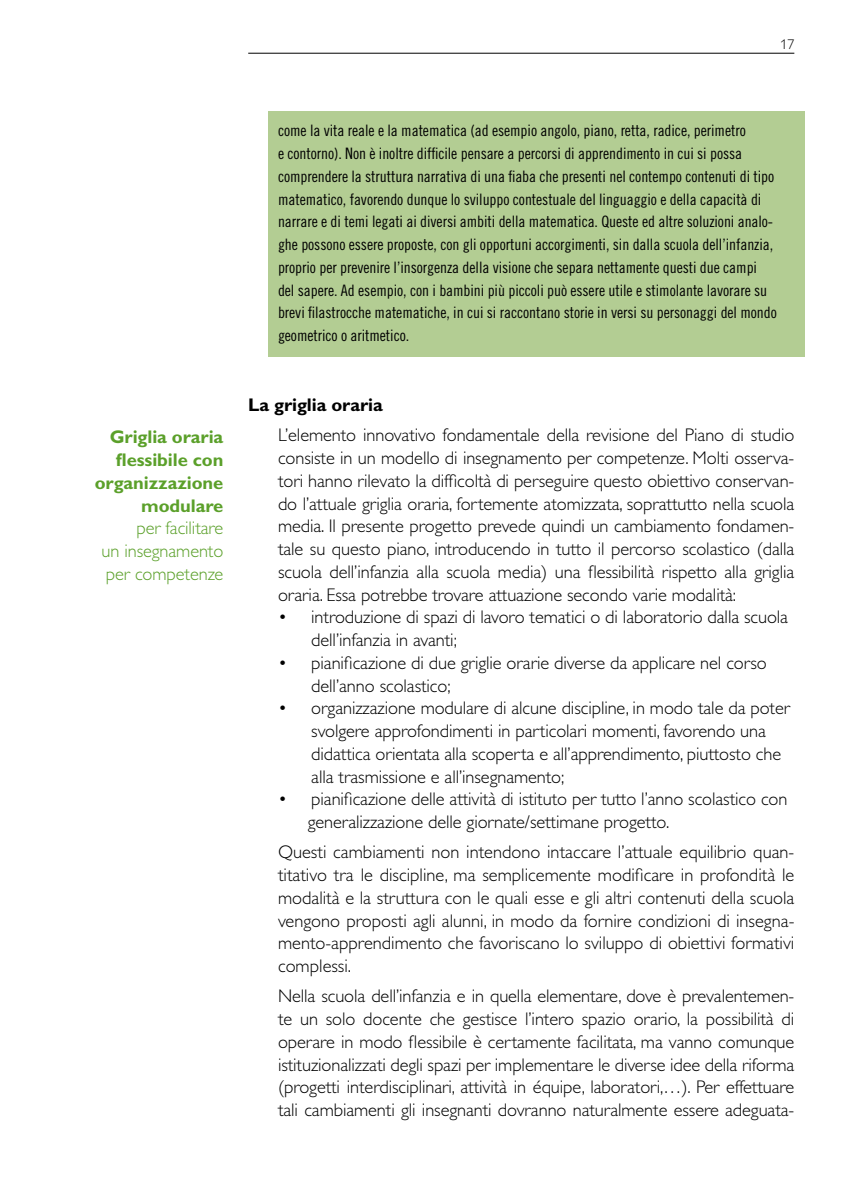
<style>
.page{position:relative;width:844px;height:1191px;background:#fff}
.page>*{position:absolute;margin:0;border:0;box-sizing:border-box;transform-origin:0 0}
.t1{font:300 18.38px/22.8px "Gill Alt One";letter-spacing:-.005em;color:#000}
.t2{font:700 18.38px/22.8px "Gill Alt One";letter-spacing:-.005em;color:#5ba02a;text-align:right}
.t3{font:300 18.38px/22.8px "Gill Alt One";letter-spacing:-.005em;color:#5ba02a;text-align:justify}
.t4{font:700 18.38px "Gill Alt One";letter-spacing:-.005em;color:#000}
.t5{font:15.75px/22.8px "Trade Gothic Cond Eighteen";letter-spacing:-.005em;color:#000}
.t6{font:300 14px "Gill Alt One";color:#000}
</style>
<div class="page">
<hr style="left:248px;top:53px;width:546px;height:1px;background:#000">
<div style="left:268px;top:112px;width:536px;height:245px;background:#b3cd93"></div>
<p class="t6" style="left:780px;top:37px;width:15px">17</p>
<p class="t2" style="left:95px;top:425px;width:130px">Griglia oraria flessibile con organizzazione modulare</p>
<p class="t3" style="left:101px;top:517px;width:123px;text-indent:35px">per facilitare un insegnamento per competenze</p>
<p class="t5" style="left:278px;top:119px;width:500px">come la vita reale e la matematica (ad esempio angolo, piano, retta, radice, perimetro<br>e contorno). Non è inoltre difficile pensare a percorsi di apprendimento in cui si possa comprendere la struttura narrativa di una fiaba che presenti nel contempo contenuti di tipo matematico, favorendo dunque lo sviluppo contestuale del linguaggio e della capacità di narrare e di temi legati ai diversi ambiti della matematica. Queste ed altre soluzioni analo&shy;ghe possono essere proposte, con gli opportuni accorgimenti, sin dalla scuola dell’infanzia, proprio per prevenire l’insorgenza della visione che separa nettamente questi due campi del sapere. Ad esempio, con i bambini più piccoli può essere utile e stimolante lavorare su brevi filastrocche matematiche, in cui si raccontano storie in versi su personaggi del mondo geometrico o aritmetico.</p>
<p class="t4" style="left:248px;top:394px;width:136px">La griglia oraria</p>
<p class="t1" style="left:278px;top:424px;width:517px;text-align:justify">L’elemento innovativo fondamentale della revisione del Piano di studio consiste in un modello di insegnamento per competenze. Molti osserva&shy;tori hanno rilevato la difficoltà di perseguire questo obiettivo conservan&shy;do l’attuale griglia oraria, fortemente atomizzata, soprattutto nella scuola media. Il presente progetto prevede quindi un cambiamento fondamen&shy;tale su questo piano, introducendo in tutto il percorso scolastico (dalla scuola dell’infanzia alla scuola media) una flessibilità rispetto alla griglia oraria. Essa potrebbe trovare attuazione secondo varie modalità:</p>
<p class="t1" style="left:311px;top:606px;width:478px;text-indent:-33px">• introduzione di spazi di lavoro tematici o di laboratorio dalla scuola dell’infanzia in avanti;</p>
<p class="t1" style="left:311px;top:651px;width:457px;text-indent:-33px">• pianificazione di due griglie orarie diverse da applicare nel corso dell’anno scolastico;</p>
<p class="t1" style="left:311px;top:697px;width:480px;text-indent:-33px">• organizzazione modulare di alcune discipline, in modo tale da poter svolgere approfondimenti in particolari momenti, favorendo una didattica orientata alla scoperta e all’apprendimento, piuttosto che alla trasmissione e all’insegnamento;</p>
<p class="t1" style="left:308px;top:788px;width:481px;text-indent:-30px">• pianificazione delle attività di istituto per tutto l’anno scolastico con generalizzazione delle giornate/settimane progetto.</p>
<p class="t1" style="left:278px;top:841px;width:517px;text-align:justify">Questi cambiamenti non intendono intaccare l’attuale equilibrio quan&shy;titativo tra le discipline, ma semplicemente modificare in profondità le modalità e la struttura con le quali esse e gli altri contenuti della scuola vengono proposti agli alunni, in modo da fornire condizioni di insegna&shy;mento-apprendimento che favoriscano lo sviluppo di obiettivi formativi complessi.</p>
<p class="t1" style="left:278px;top:985px;width:517px;text-align:justify">Nella scuola dell’infanzia e in quella elementare, dove è prevalentemen&shy;te un solo docente che gestisce l’intero spazio orario, la possibilità di operare in modo flessibile è certamente facilitata, ma vanno comunque istituzionalizzati degli spazi per implementare le diverse idee della riforma (progetti interdisciplinari, attività in équipe, laboratori,…). Per effettuare tali cambiamenti gli insegnanti dovranno naturalmente essere adeguata-</p>
</div>
